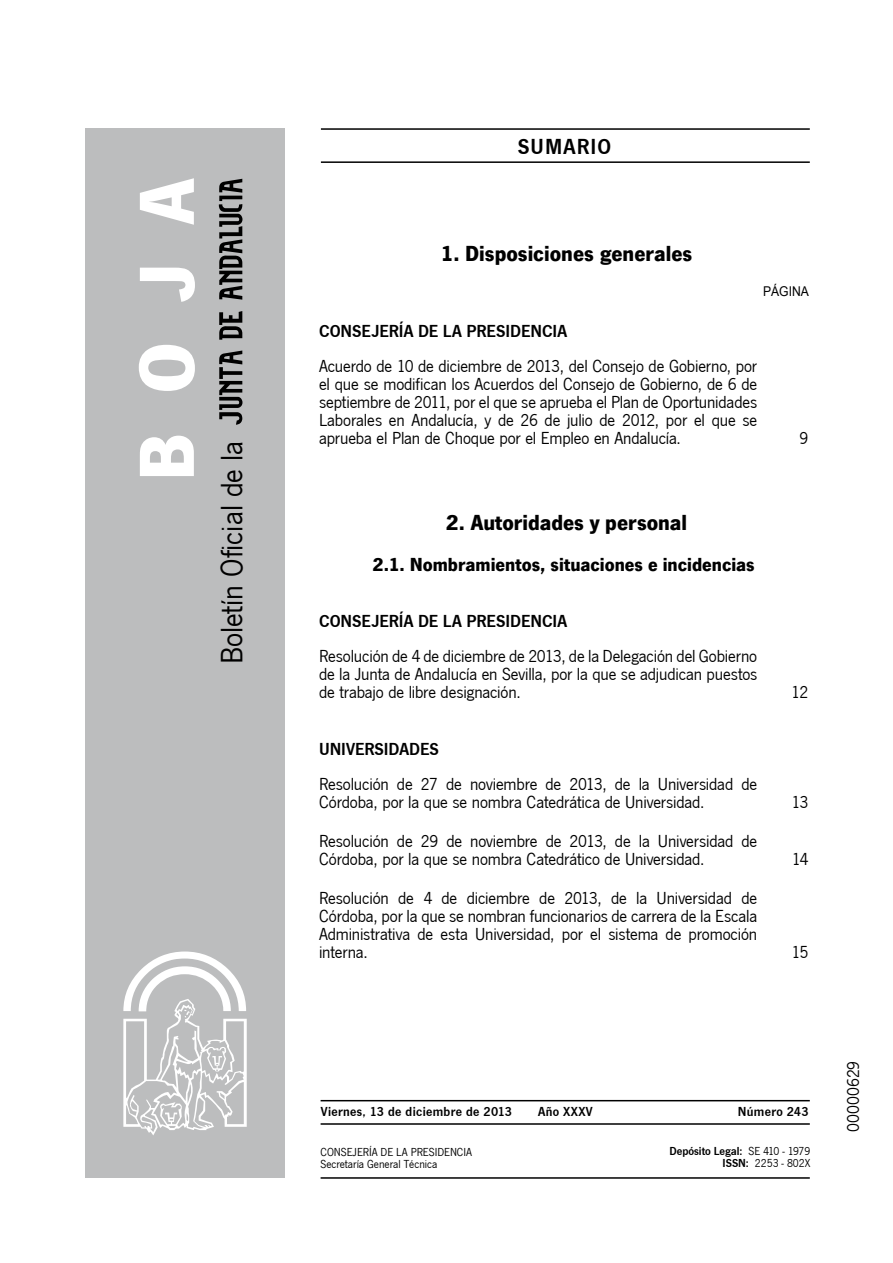
<style>
.page{position:relative;width:893px;height:1263px;background:#fff}
.page>*{position:absolute;margin:0;border:0;box-sizing:border-box;transform-origin:0 0}
.t1{font:700 81px "News Got T";color:#fff}
.t2{font:31.95px "News Got T";color:#000}
.t3{font:700 22.5px "News Got T";color:#000}
.t4{font:600 22.5px "News Got T";letter-spacing:.05em;color:#000}
.t5{font:700 19.5px "News Got T";color:#000}
.t6{font:18px/18px "News Got T";letter-spacing:-.005em;color:#000;text-align:justify}
.t7{font:600 18px "News Got T";color:#000}
.t8{font:600 13.5px "News Got T";letter-spacing:.025em;color:#000}
.t9{font:13.5px "Arial";color:#000;scale:.9 1}
.t10{font:12px/12px "News Got T";color:#000}
.t11{font:600 12px/12px "News Got T";color:#000;text-align:right}
.s1{font-weight:400}
</style>
<div class="page">
<hr style="left:321px;top:128px;width:488px;height:2px;background:#000">
<hr style="left:321px;top:161px;width:488px;height:2px;background:#000">
<div style="left:85px;top:128px;width:200px;height:1050px;background:#bcbdbe"></div>
<svg style="left:219px;top:351px;width:23px;height:74px"></svg>
<svg style="left:219px;top:311px;width:23px;height:29px"></svg>
<svg style="left:219px;top:179px;width:23px;height:121px"></svg>
<svg style="left:123px;top:952px;width:124px;height:183px"></svg>
<hr style="left:320px;top:1100px;width:489px;height:1px;background:#000">
<hr style="left:320px;top:1177px;width:489px;height:2px;background:#000">
<hr style="left:320px;top:1123px;width:489px;height:2px;background:#000">
<h1 class="t1" style="left:119px;top:481px;width:305px;rotate:-90deg">BOJA</h1>
<h2 class="t2" style="left:214px;top:664px;width:225px;rotate:-90deg">Boletín Oficial de la</h2>
<p class="t4" style="left:517px;top:134px;width:95px">SUMARIO</p>
<p class="t3" style="left:440px;top:240px;width:253px">1. Disposiciones generales</p>
<p class="t9" style="left:763px;top:282px;width:53px">PÁGINA</p>
<p class="t7" style="left:319px;top:321px;width:222px">CONSEJERÍA DE LA PRESIDENCIA</p>
<p class="t6" style="left:319px;top:357px;width:439px">Acuerdo de 10 de diciembre de 2013, del Consejo de Gobierno, por el que se modifican los Acuerdos del Consejo de Gobierno, de 6 de septiembre de 2011, por el que se aprueba el Plan de Oportunidades Laborales en Andalucía, y de 26 de julio de 2012, por el que se aprueba el Plan de Choque por el Empleo en Andalucía.</p>
<p class="t3" style="left:446px;top:510px;width:243px">2. Autoridades y personal</p>
<p class="t5" style="left:372px;top:553px;width:384px">2.1. Nombramientos, situaciones e incidencias</p>
<p class="t7" style="left:319px;top:611px;width:222px">CONSEJERÍA DE LA PRESIDENCIA</p>
<p class="t6" style="left:319px;top:648px;width:439px">Resolución de 4 de diciembre de 2013, de la Delegación del Gobierno de la Junta de Andalucía en Sevilla, por la que se adjudican puestos de trabajo de libre designación.</p>
<p class="t7" style="left:319px;top:738px;width:56px">UNIVERSIDAD</p>
<p class="t7" style="left:420px;top:738px;width:18px">ES</p>
<p class="t6" style="left:319px;top:775px;width:439px">Resolución de 27 de noviembre de 2013, de la Universidad de<br>Córdoba, por la que se nombra Catedrática de Universidad.</p>
<p class="t6" style="left:319px;top:832px;width:439px">Resolución de 29 de noviembre de 2013, de la Universidad de<br>Córdoba, por la que se nombra Catedrático de Universidad.</p>
<p class="t6" style="left:319px;top:890px;width:440px">Resolución de 4 de diciembre de 2013, de la Universidad de Córdoba, por la que se nombran funcionarios de carrera de la Escala Administrativa de esta Universidad, por el sistema de promoción interna.</p>
<p class="t6" style="left:799px;top:429px;width:10px">9</p>
<p class="t6" style="left:791px;top:684px;width:19px">12</p>
<p class="t6" style="left:791px;top:793px;width:18px">13</p>
<p class="t6" style="left:792px;top:850px;width:18px">14</p>
<p class="t6" style="left:791px;top:944px;width:18px">15</p>
<p class="t8" style="left:321px;top:1104px;width:193px">VIERNES, 13 DE DICIEMBRE DE 2013</p>
<p class="t8" style="left:538px;top:1104px;width:56px">AÑO XXXV</p>
<p class="t8" style="left:737px;top:1104px;width:72px">NÚMERO 243</p>
<p class="t10" style="left:320px;top:1146px;width:153px">CONSEJERÍA DE LA PRESIDENCIA<br>Secretaría General Técnica</p>
<p class="t11" style="left:669px;top:1145px;width:142px">DEPÓSITO LEGAL: <span class="s1">SE 410 - 1979<br></span>ISSN: <span class="s1">2253 - 802X</span></p>
<p class="t6" style="left:844px;top:1132px;width:72px;rotate:-90deg">00000629</p>
</div>
